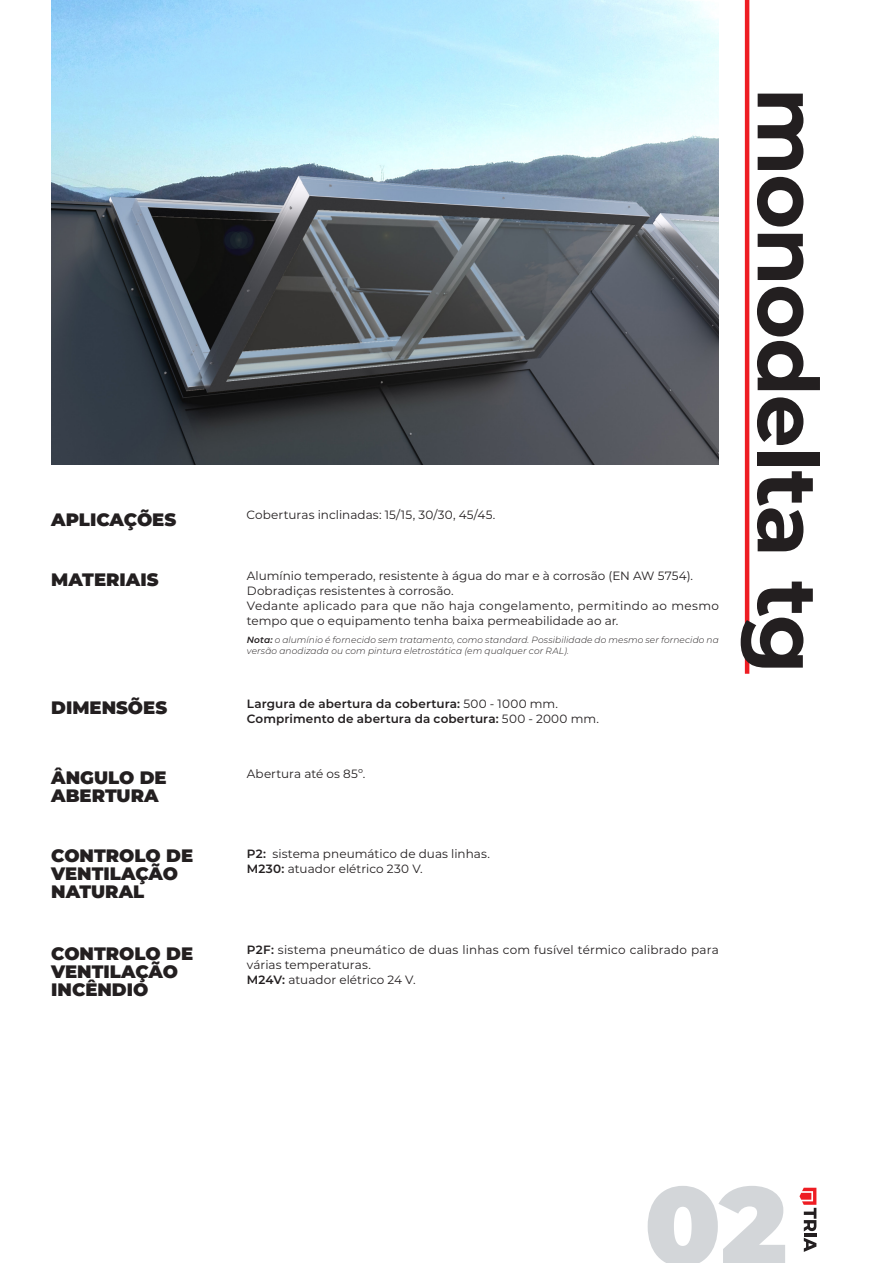
<style>
.page{position:relative;width:893px;height:1263px;background:#fff}
.page>*{position:absolute;margin:0;border:0;box-sizing:border-box;transform-origin:0 0}
.t1{font:900 110.7px "Montserrat";color:#d3d6d9}
.t2{font:700 84px "Montserrat";letter-spacing:-.02em;color:#231f20}
.t3{font:900 18px/18px "Montserrat";color:#231f20}
.t4{font:12px/15px "Montserrat";letter-spacing:.01em;color:#231f20}
.t5{font:600 12px "Montserrat";letter-spacing:.01em;color:#231f20}
.t6{font:italic 300 9px/10.5px "Montserrat";letter-spacing:.01em;color:#231f20}
.s1{font-weight:600}
.s2{font-weight:400}
</style>
<div class="page">
<svg style="left:799px;top:1188px;width:17px;height:64px"></svg>
<img style="left:51px;top:0;width:668px;height:465px">
<hr style="left:745px;top:0;width:4px;height:674px;background:#ee1d23">
<p class="t3" style="left:51px;top:509px;width:127px">APLICAÇÕES</p>
<p class="t4" style="left:247px;top:506px;width:250px">Coberturas inclinadas: 15/15, 30/30, 45/45.</p>
<p class="t3" style="left:51px;top:569px;width:109px">MATERIAIS</p>
<p class="t3" style="left:51px;top:697px;width:117px">DIMENSÕES</p>
<p class="t4" style="left:247px;top:568px;width:448px">Alumínio temperado, resistente à água do mar e à corrosão (EN AW 5754).</p>
<p class="t4" style="left:247px;top:583px;width:208px">Dobradiças resistentes à corrosão.</p>
<p class="t4" style="left:247px;top:598px;width:474px">Vedante aplicado para que não haja congelamento, permitindo ao mesmo tempo que o equipamento tenha baixa permeabilidade ao ar.</p>
<p class="t6" style="left:247px;top:634px;width:473px"><span class="s1">Nota:</span> o alumínio é fornecido sem tratamento, como standard. Possibilidade do mesmo ser fornecido na versão anodizada ou com pintura eletrostática (em qualquer cor RAL).</p>
<p class="t5" style="left:247px;top:695px;width:313px">Largura de abertura da cobertura: <span class="s2">500 - 1000 mm.</span></p>
<p class="t5" style="left:247px;top:710px;width:354px">Comprimento de abertura da cobertura: <span class="s2">500 - 2000 mm.</span></p>
<p class="t3" style="left:51px;top:768px;width:117px">ÂNGULO DE</p>
<p class="t4" style="left:247px;top:766px;width:120px">Abertura até os 85º.</p>
<p class="t3" style="left:51px;top:786px;width:109px">ABERTURA</p>
<p class="t3" style="left:51px;top:846px;width:143px">CONTROLO DE</p>
<p class="t3" style="left:51px;top:864px;width:128px">VENTILAÇÃO<br>NATURAL</p>
<p class="t3" style="left:51px;top:943px;width:143px">CONTROLO DE</p>
<p class="t3" style="left:51px;top:961px;width:128px">VENTILAÇÃO</p>
<p class="t3" style="left:51px;top:979px;width:99px">INCÊNDIO</p>
<p class="t4" style="left:247px;top:845px;width:245px"><span class="s1">P2:</span> sistema pneumático de duas linhas.</p>
<p class="t4" style="left:247px;top:860px;width:177px"><span class="s1">M230:</span> atuador elétrico 230 V.</p>
<p class="t4" style="left:247px;top:942px;width:473px"><span class="s1">P2F:</span> sistema pneumático de duas linhas com fusível térmico calibrado para várias temperaturas.</p>
<p class="t4" style="left:247px;top:972px;width:170px"><span class="s1">M24V:</span> atuador elétrico 24 V.</p>
<p class="t2" style="left:848px;top:88px;width:588px;rotate:90deg">monodelta tg</p>
<h1 class="t1" style="left:644px;top:1143px;width:144px">02</h1>
</div>
